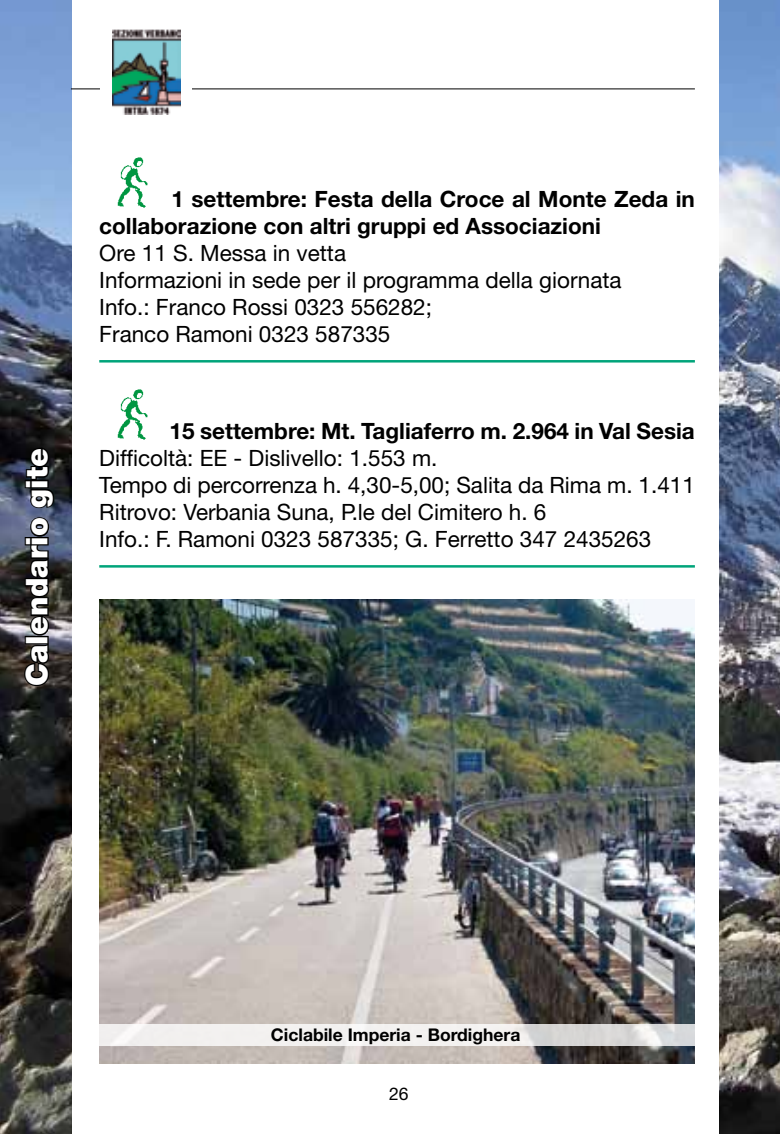
<style>
.page{position:relative;width:780px;height:1134px;background:#fff}
.page>*{position:absolute;margin:0;border:0;box-sizing:border-box;transform-origin:0 0}
.t1{font:900 30px "Helvetica Neue LT Std";color:#fff}
.t2{font:22.5px/27px "Helvetica Neue LT Std";color:#000}
.t3{font:700 22.5px/27px "Helvetica Neue LT Std";color:#000}
.t4{font:700 17.5px "Helvetica Neue LT Std";color:#000}
.t5{font:17.5px "Helvetica Neue LT Std";color:#000}
</style>
<div class="page">
<img style="left:0;top:0;width:780px;height:1134px">
<div style="left:72px;top:0;width:646px;height:1134px;background:#fff"></div>
<hr style="left:71px;top:88px;width:623px;height:1px;background:#000">
<div style="left:100px;top:29px;width:92px;height:85px;background:#fff"></div>
<img style="left:112px;top:29px;width:68px;height:85px">
<svg style="left:23px;top:516px;width:27px;height:171px"></svg>
<svg style="left:29px;top:487px;width:26px;height:22px"></svg>
<div style="left:31px;top:480px;width:18px;height:8px;border:2px solid #000"></div>
<div style="left:25px;top:480px;width:6px;height:8px;border:2px solid #000"></div>
<svg style="left:25px;top:446px;width:25px;height:35px"></svg>
<hr style="left:99px;top:360px;width:595px;height:2px;background:#00a47a">
<hr style="left:99px;top:565px;width:595px;height:3px;background:#00a47a">
<img style="left:117px;top:157px;width:31px;height:50px">
<img style="left:117px;top:389px;width:31px;height:50px">
<img style="left:99px;top:600px;width:595px;height:463px">
<svg style="left:99px;top:1024px;width:595px;height:21px;fill:#f2f1ef"></svg>
<h1 class="t1" style="left:19px;top:686px;width:239px;rotate:-90deg">Calendario gite</h1>
<p class="t3" style="left:99px;top:185px;width:597px;text-indent:72px">1 settembre: Festa della Croce al Monte Zeda in collaborazione con altri gruppi ed Associazioni</p>
<p class="t2" style="left:99px;top:239px;width:524px">Ore 11 S. Messa in vetta<br>Informazioni in sede per il programma della giornata Info.: Franco Rossi 0323 556282;<br>Franco Ramoni 0323 587335</p>
<p class="t3" style="left:169px;top:417px;width:527px">15 settembre: Mt. Tagliaferro m. 2.964 in Val Sesia</p>
<p class="t2" style="left:99px;top:445px;width:597px">Difficoltà: EE - Dislivello: 1.553 m.<br>Tempo di percorrenza h. 4,30-5,00; Salita da Rima m. 1.411<br>Ritrovo: Verbania Suna, P.le del Cimitero h. 6<br>Info.: F. Ramoni 0323 587335; G. Ferretto 347 2435263</p>
<p class="t4" style="left:271px;top:1024px;width:251px">Ciclabile Imperia - Bordighera</p>
<p class="t5" style="left:389px;top:1084px;width:21px">26</p>
</div>
